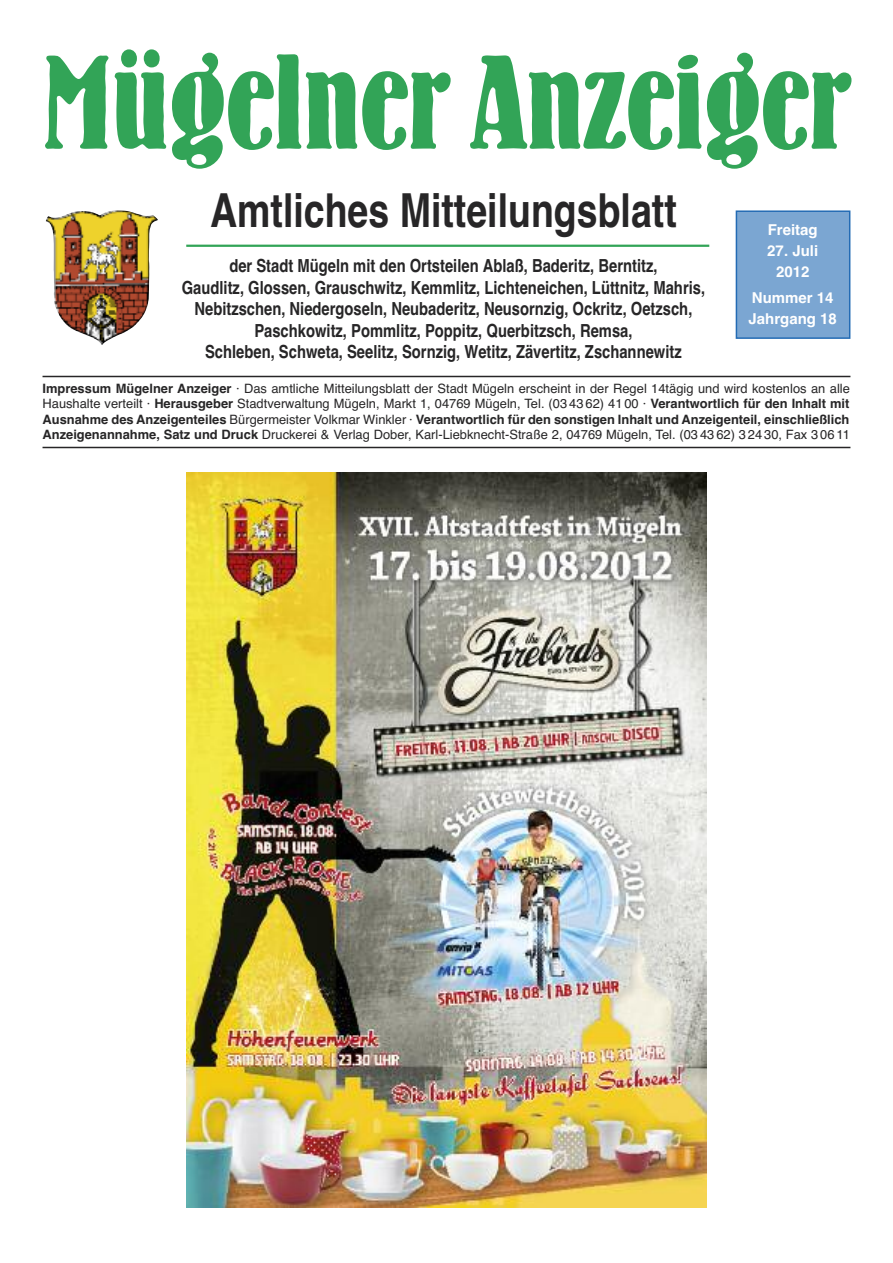
<style>
.page{position:relative;width:893px;height:1263px;background:#fff}
.page>*{position:absolute;margin:0;border:0;box-sizing:border-box;transform-origin:0 0}
.t1{font:132px "Bernhard Bold Condensed BT";letter-spacing:-.015em;color:#32a457}
.t2{font:700 46.8px "Helvetica";color:#272627;scale:.8 1}
.t3{font:700 condensed 18px/21.6px "Helvetica";color:#272627;text-align:center}
.t4{font:700 15px/21px "Helvetica";color:#fff;text-align:center}
.t5{font:12.9px/15.5px "Helvetica";color:#272627;text-align:justify}
.s1{font-weight:700}
</style>
<div class="page">
<hr style="left:43px;top:376px;width:807px;height:1px;background:#272627">
<hr style="left:43px;top:447px;width:807px;height:1px;background:#272627">
<div style="left:737px;top:212px;width:112px;height:125px;background:#7ba6d2"></div>
<div style="left:736px;top:210px;width:114px;height:129px;border:2px solid #236bb4"></div>
<hr style="left:186px;top:245px;width:523px;height:2px;background:#32a457">
<img style="left:46px;top:210px;width:112px;height:135px">
<img style="left:186px;top:472px;width:521px;height:736px">
<h1 class="t1" style="left:43px;top:26px;width:809px">Mügelner Anzeiger</h1>
<h2 class="t2" style="left:210px;top:184px;width:585px">Amtliches Mitteilungsblatt</h2>
<p class="t3" style="left:182px;top:255px;width:525px">der Stadt Mügeln mit den Ortsteilen Ablaß, Baderitz, Berntitz,<br>Gaudlitz, Glossen, Grauschwitz, Kemmlitz, Lichteneichen, Lüttnitz, Mahris, Nebitzschen, Niedergoseln, Neubaderitz, Neusornzig, Ockritz, Oetzsch, Paschkowitz, Pommlitz, Poppitz, Querbitzsch, Remsa,<br>Schleben, Schweta, Seelitz, Sornzig, Wetitz, Zävertitz, Zschannewitz</p>
<p class="t5" style="left:43px;top:380px;width:809px"><span class="s1">Impressum Mügelner Anzeiger</span> · Das amtliche Mitteilungsblatt der Stadt Mügeln erscheint in der Regel 14tägig und wird kostenlos an alle Haushalte verteilt · <span class="s1">Herausgeber</span> Stadtverwaltung Mügeln, Markt 1, 04769 Mügeln, Tel. (03 43 62) 41 00 · <span class="s1">Verantwortlich für den Inhalt mit Ausnahme des Anzeigenteiles</span> Bürgermeister Volkmar Winkler · <span class="s1">Verantwortlich für den sonstigen Inhalt und Anzeigenteil, einschließlich Anzeigenannahme, Satz und Druck</span> Druckerei &amp; Verlag Dober, Karl-Liebknecht-Straße 2, 04769 Mügeln, Tel. (03 43 62) 3 24 30, Fax 3 06 11</p>
<p class="t4" style="left:768px;top:220px;width:52px">Freitag</p>
<p class="t4" style="left:767px;top:241px;width:52px">27. Juli<br>2012</p>
<p class="t4" style="left:748px;top:287px;width:90px;text-align:left">Nummer 14<br>Jahrgang 18</p>
</div>
